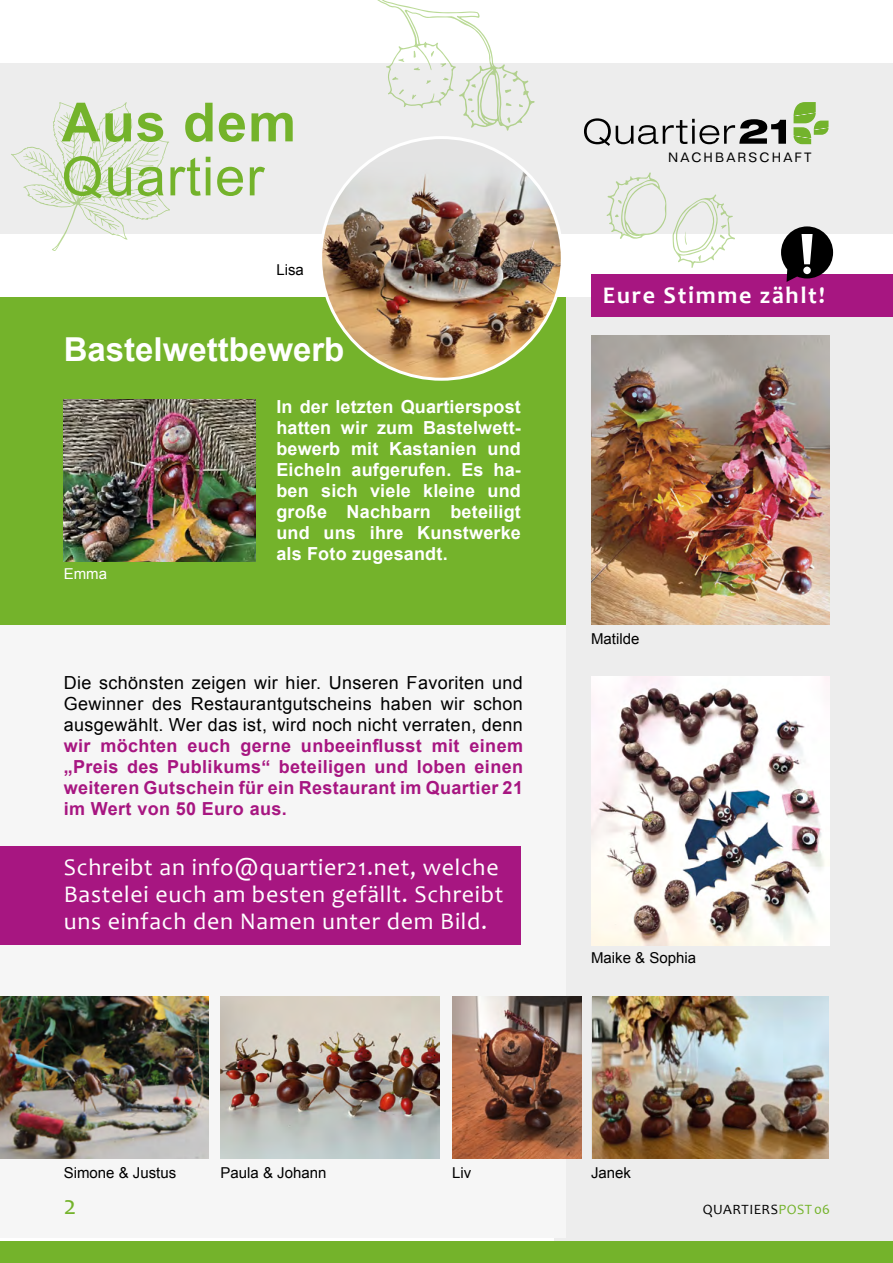
<style>
.page{position:relative;width:893px;height:1263px;background:#fff}
.page>*{position:absolute;margin:0;border:0;box-sizing:border-box;transform-origin:0 0}
.t1{font:54px "Arial";letter-spacing:.02em;color:#74b32b}
.t2{font:700 54px "Arial";letter-spacing:.02em;color:#74b32b}
.t3{font:700 33px "Arial";color:#fff}
.t4{font:27px "Candara";color:#74b32b}
.t5{font:24px/27px "Candara";letter-spacing:.03em;color:#fff}
.t6{font:700 24px "Candara";letter-spacing:.07em;color:#fff}
.t7{font:700 18px/21px "Arial";letter-spacing:.02em;color:#a71681;text-align:justify}
.t8{font:700 18px/21px "Arial";letter-spacing:.01em;color:#fff;text-align:justify}
.t9{font:15px "Arial";color:#000}
.t10{font:15px "Arial";color:#fff}
.t11{font:14.25px "Candara";letter-spacing:.03em;color:#000}
.t12{font:13.2px "Folio BT";letter-spacing:.16em;color:#000}
.s1{font-weight:400;color:#000}
.s2{color:#74b32b}
</style>
<div class="page">
<div style="left:554px;top:298px;width:339px;height:951px;background:#ededed"></div>
<div style="left:0;top:64px;width:893px;height:170px;background:#ededed"></div>
<div style="left:0;top:1242px;width:893px;height:21px;background:#74b32b"></div>
<div style="left:0;top:298px;width:566px;height:327px;background:#74b32b"></div>
<div style="left:0;top:625px;width:566px;height:612px;background:#f6f6f6"></div>
<img style="left:591px;top:336px;width:238px;height:288px">
<img style="left:591px;top:676px;width:238px;height:269px">
<img style="left:592px;top:997px;width:236px;height:161px">
<svg style="left:793px;top:102px;width:35px;height:42px"></svg>
<svg style="left:584px;top:118px;width:202px;height:28px"></svg>
<hr style="left:892px;top:232px;width:1px;height:393px;background:#575756">
<hr style="left:892px;top:0;width:1px;height:234px;background:#74b32b">
<div style="left:591px;top:274px;width:302px;height:43px;background:#a71681"></div>
<div style="left:0;top:847px;width:521px;height:98px;background:#a71681"></div>
<img style="left:64px;top:400px;width:191px;height:161px">
<img style="left:0;top:997px;width:209px;height:161px">
<img style="left:220px;top:997px;width:219px;height:161px">
<img style="left:452px;top:997px;width:130px;height:161px">
<div style="left:321px;top:138px;width:241px;height:241px;background:#e3e3e3;border-radius:50%"></div>
<img style="left:321px;top:162px;width:241px;height:217px">
<svg style="left:357px;top:0;width:178px;height:131px"></svg>
<svg style="left:606px;top:172px;width:61px;height:67px"></svg>
<svg style="left:673px;top:194px;width:62px;height:74px"></svg>
<svg style="left:11px;top:102px;width:159px;height:149px"></svg>
<svg style="left:781px;top:226px;width:52px;height:56px"></svg>
<div style="left:803px;top:267px;width:8px;height:7px;background:#fff;border-radius:50%"></div>
<p class="t2" style="left:62px;top:87px;width:236px">Aus dem</p>
<p class="t1" style="left:62px;top:141px;width:204px">Quartier</p>
<p class="t9" style="left:276px;top:259px;width:29px">Lisa</p>
<p class="t3" style="left:64px;top:328px;width:282px">Bastelwettbewerb</p>
<p class="t10" style="left:64px;top:564px;width:45px">Emma</p>
<p class="t8" style="left:276px;top:397px;width:246px">In der letzten Quartierspost hatten wir zum Bastelwett&shy;bewerb mit Kastanien und Eicheln aufgerufen. Es ha&shy;ben sich viele kleine und große Nachbarn beteiligt und uns ihre Kunstwerke als Foto zugesandt.</p>
<p class="t7" style="left:64px;top:673px;width:461px"><span class="s1">Die schönsten zeigen wir hier. Unseren Favoriten und Gewinner des Restaurantgutscheins haben wir schon ausgewählt. Wer das ist, wird noch nicht verraten, denn </span>wir möchten euch gerne unbeeinflusst mit einem „Preis des Publikums“ beteiligen und loben einen weiteren Gutschein für ein Restaurant im Quartier 21 im Wert von 50 Euro aus.</p>
<p class="t5" style="left:64px;top:854px;width:441px">Schreibt an info@quartier21.net, welche<br>Bastelei euch am besten gefällt. Schreibt uns einfach den Namen unter dem Bild.</p>
<p class="t12" style="left:668px;top:149px;width:145px">NACHBARSCHAFT</p>
<p class="t6" style="left:603px;top:280px;width:223px">Eure Stimme zählt!</p>
<p class="t9" style="left:591px;top:629px;width:50px">Matilde</p>
<p class="t9" style="left:591px;top:948px;width:107px">Maike &amp; Sophia</p>
<p class="t9" style="left:64px;top:1163px;width:114px">Simone &amp; Justus</p>
<p class="t9" style="left:220px;top:1163px;width:107px">Paula &amp; Johann</p>
<p class="t9" style="left:452px;top:1163px;width:21px">Liv</p>
<p class="t9" style="left:591px;top:1163px;width:42px">Janek</p>
<h3 class="t4" style="left:64px;top:1188px;width:14px">2</h3>
<p class="t11" style="left:703px;top:1200px;width:128px">QUARTIERS<span class="s2">POST 06</span></p>
</div>
